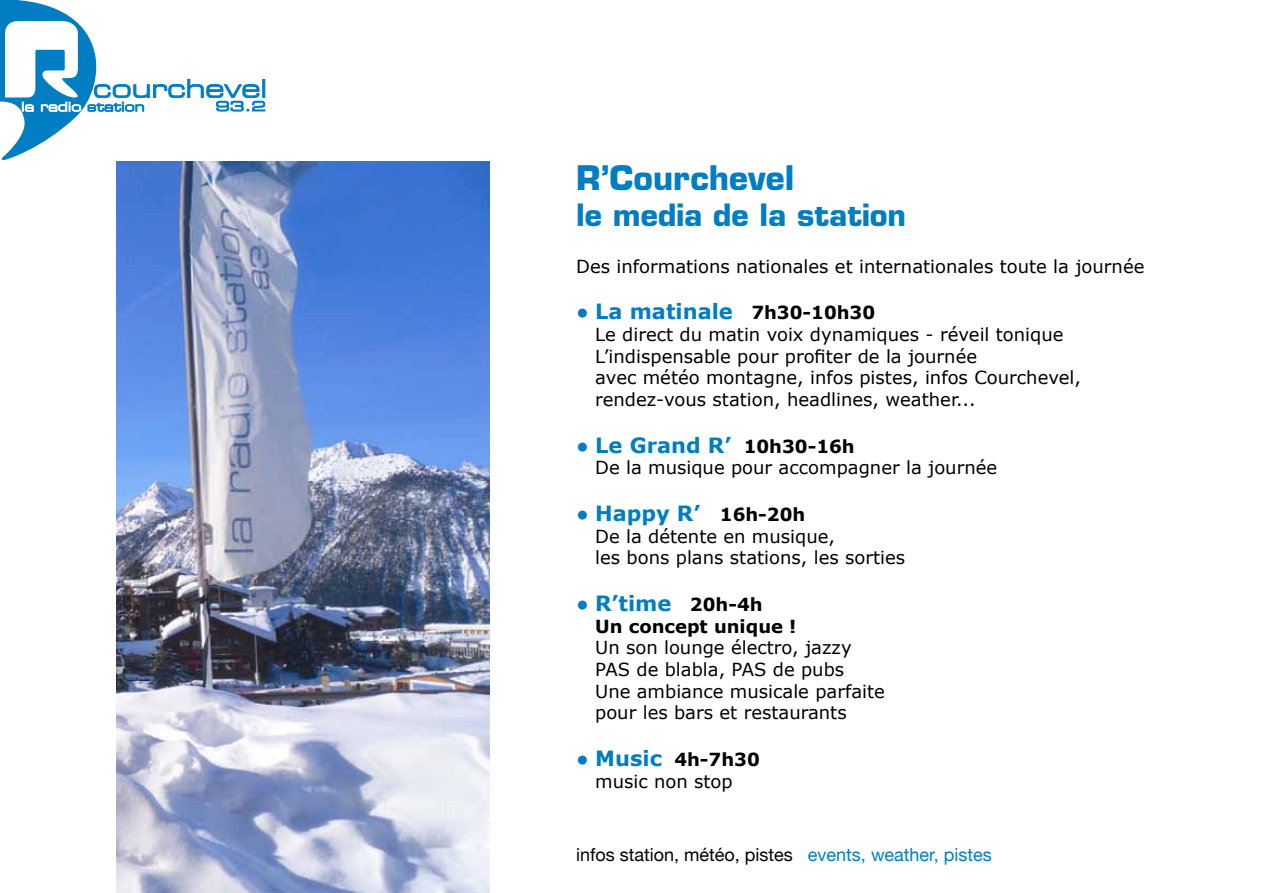
<style>
.page{position:relative;width:1263px;height:893px;background:#fff}
.page>*{position:absolute;margin:0;border:0;box-sizing:border-box;transform-origin:0 0}
.t1{font:700 33px "Eurostile";color:#007dc3}
.t2{font:700 30px "Eurostile";color:#007dc3}
.t3{font:700 21px "Verdana";color:#007dc3}
.t4{font:18px/21.6px "Verdana";color:#000}
.t5{font:18px "Helvetica Neue";color:#000}
.t6{font:700 18px "Verdana";color:#000}
.s1{font-size:18px}
.s2{font-size:18px;color:#000}
.s3{font-weight:700;color:#007dc3}
.s4{font-weight:700;font-size:21px;color:#007dc3}
.s5{font-weight:700}
.s6{color:#007dc3}
</style>
<div class="page">
<svg style="left:0;top:0;width:265px;height:160px"></svg>
<img style="left:117px;top:161px;width:372px;height:732px">
<h1 class="t1" style="left:576px;top:157px;width:219px">R’Courchevel</h1>
<h2 class="t2" style="left:576px;top:196px;width:331px">le media de la station</h2>
<p class="t4" style="left:576px;top:256px;width:570px">Des informations nationales et internationales toute la journée</p>
<p class="t3" style="left:576px;top:298px;width:300px"><span class="s1">•</span> La matinale <span class="s2">7h30-10h30</span></p>
<p class="t4" style="left:595px;top:324px;width:487px">Le direct du matin voix dynamiques - réveil tonique L’indispensable pour profiter de la journée<br>avec météo montagne, infos pistes, infos Courchevel, rendez-vous station, headlines, weather...</p>
<p class="t3" style="left:576px;top:431px;width:280px"><span class="s1">•</span> Le Grand R’ <span class="s2">10h30-16h</span></p>
<p class="t4" style="left:595px;top:457px;width:404px">De la musique pour accompagner la journée</p>
<p class="t3" style="left:576px;top:500px;width:231px"><span class="s1">•</span> Happy R’ <span class="s2">16h-20h</span></p>
<p class="t4" style="left:595px;top:526px;width:312px">De la détente en musique,<br>les bons plans stations, les sorties</p>
<p class="t3" style="left:576px;top:590px;width:188px"><span class="s1">•</span> R’time <span class="s2">20h-4h</span></p>
<p class="t6" style="left:595px;top:614px;width:203px">Un concept unique !</p>
<p class="t4" style="left:595px;top:637px;width:291px">Un son lounge électro, jazzy<br>PAS de blabla, PAS de pubs<br>Une ambiance musicale parfaite pour les bars et restaurants</p>
<p class="t4" style="left:576px;top:749px;width:185px;text-align:center"><span class="s3">•</span> <span class="s4">Music</span> <span class="s5">4h-7h30 </span>music non stop</p>
<p class="t5" style="left:576px;top:844px;width:417px">infos station, météo, pistes <span class="s6">events, weather, pistes</span></p>
</div>
